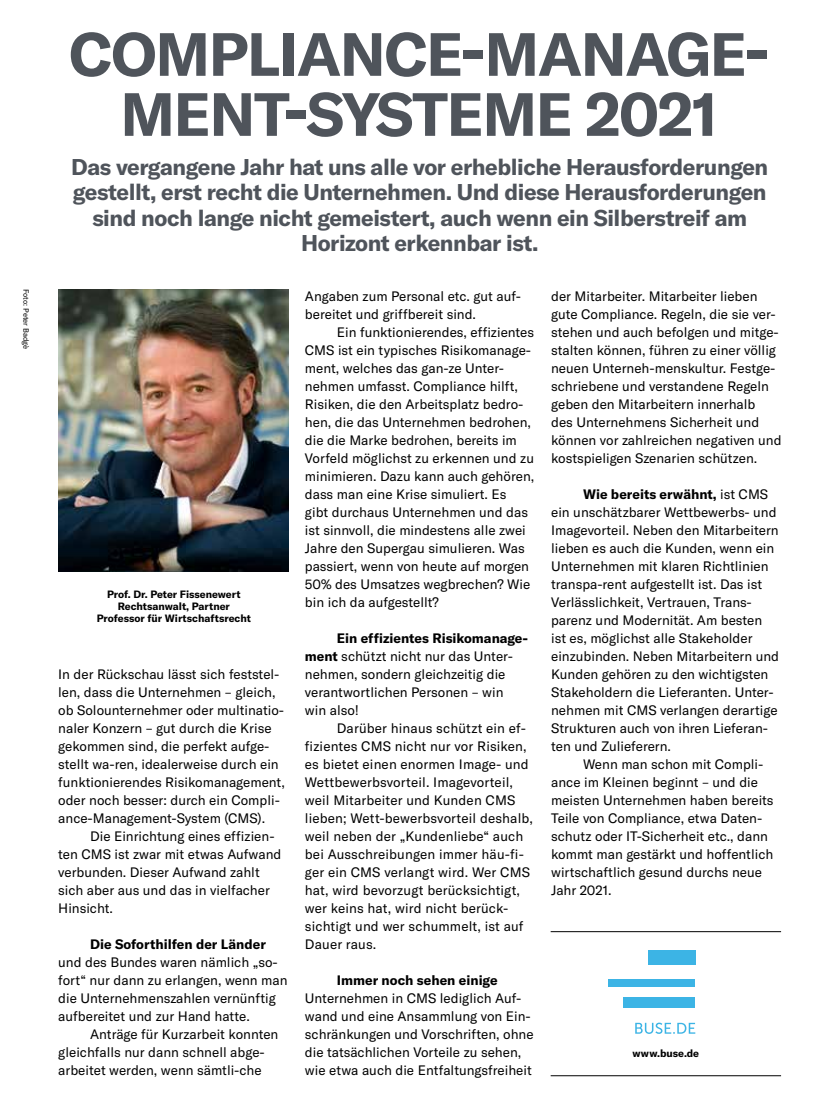
<style>
.page{position:relative;width:813px;height:1120px;background:#fff}
.page>*{position:absolute;margin:0;border:0;box-sizing:border-box;transform-origin:0 0}
.t1{font:700 60px/60px "GT America";letter-spacing:-.02em;color:#4f545b;text-align:center}
.t2{font:700 22.5px/25.5px "GT America";letter-spacing:-.02em;color:#4f545b;text-align:center}
.t3{font:13.5px/18px "GT America";color:#000}
.t4{font:700 13.5px "GT America";color:#000}
.t5{font:700 10.5px/12px "GT America";color:#000;text-align:center}
.t6{font:7.5px "GT America";letter-spacing:-.005em;color:#000}
.s1{font-weight:700}
</style>
<div class="page">
<img style="left:58px;top:289px;width:231px;height:282px">
<hr style="left:550px;top:931px;width:231px;height:1px;background:#000">
<hr style="left:550px;top:1075px;width:231px;height:1px;background:#000">
<div style="left:648px;top:950px;width:47px;height:14px;background:#3cb4e5"></div>
<div style="left:608px;top:979px;width:87px;height:7px;background:#3cb4e5"></div>
<div style="left:623px;top:997px;width:72px;height:11px;background:#3cb4e5"></div>
<svg style="left:635px;top:1022px;width:60px;height:11px"></svg>
<p class="t6" style="left:31px;top:289px;width:61px;rotate:90deg">Foto: Peter Badgè</p>
<h1 class="t1" style="left:69px;top:24px;width:701px">COMPLIANCE-MANAGE-<br>MENT-SYSTEME 2021</h1>
<h2 class="t2" style="left:71px;top:154px;width:698px">Das vergangene Jahr hat uns alle vor erhebliche Herausforderungen gestellt, erst recht die Unternehmen. Und diese Herausforderungen sind noch lange nicht gemeistert, auch wenn ein Silberstreif am Horizont erkennbar ist.</h2>
<p class="t5" style="left:97px;top:587px;width:156px">Prof. Dr. Peter Fissenewert<br>Rechtsanwalt, Partner<br>Professor für Wirtschaftsrecht</p>
<p class="t3" style="left:58px;top:665px;width:228px">In der Rückschau lässt sich feststel&shy;len, dass die Unternehmen – gleich, ob Solounternehmer oder multinatio&shy;naler Konzern – gut durch die Krise gekommen sind, die perfekt aufge&shy;stellt wa-ren, idealerweise durch ein funktionierendes Risikomanagement, oder noch besser: durch ein Compli&shy;ance-Management-System (CMS).</p>
<p class="t3" style="left:58px;top:827px;width:225px;text-indent:32px">Die Einrichtung eines effizien&shy;ten CMS ist zwar mit etwas Aufwand verbunden. Dieser Aufwand zahlt sich aber aus und das in vielfacher<br>Hinsicht.</p>
<p class="t4" style="left:90px;top:936px;width:177px">Die Soforthilfen der Länder</p>
<p class="t3" style="left:58px;top:953px;width:231px">und des Bundes waren nämlich „so&shy;fort“ nur dann zu erlangen, wenn man die Unternehmenszahlen vernünftig aufbereitet und zur Hand hatte.</p>
<p class="t3" style="left:58px;top:1025px;width:222px;text-indent:32px">Anträge für Kurzarbeit konnten gleichfalls nur dann schnell abge&shy;arbeitet werden, wenn sämtli-che</p>
<p class="t3" style="left:305px;top:287px;width:217px">Angaben zum Personal etc. gut auf&shy;bereitet und griffbereit sind.</p>
<p class="t3" style="left:305px;top:323px;width:231px;text-indent:32px">Ein funktionierendes, effizientes CMS ist ein typisches Risikomanage&shy;ment, welches das gan-ze Unter&shy;nehmen umfasst. Compliance hilft, Risiken, die den Arbeitsplatz bedro&shy;hen, die das Unternehmen bedrohen, die die Marke bedrohen, bereits im Vorfeld möglichst zu erkennen und zu minimieren. Dazu kann auch gehören, dass man eine Krise simuliert. Es<br>gibt durchaus Unternehmen und das ist sinnvoll, die mindestens alle zwei Jahre den Supergau simulieren. Was passiert, wenn von heute auf morgen 50% des Umsatzes wegbrechen? Wie bin ich da aufgestellt?</p>
<p class="t3" style="left:305px;top:629px;width:225px;text-indent:32px"><span class="s1">Ein effizientes Risikomanage&shy;ment</span> schützt nicht nur das Unter&shy;nehmen, sondern gleichzeitig die verantwortlichen Personen – win<br>win also!</p>
<p class="t3" style="left:305px;top:719px;width:229px;text-indent:32px">Darüber hinaus schützt ein ef&shy;fizientes CMS nicht nur vor Risiken, es bietet einen enormen Image- und Wettbewerbsvorteil. Imagevorteil, weil Mitarbeiter und Kunden CMS lieben; Wett-bewerbsvorteil deshalb, weil neben der „Kundenliebe“ auch bei Ausschreibungen immer häu-fi&shy;ger ein CMS verlangt wird. Wer CMS hat, wird bevorzugt berücksichtigt, wer keins hat, wird nicht berück&shy;sichtigt und wer schummelt, ist auf Dauer raus.</p>
<p class="t4" style="left:337px;top:971px;width:162px">Immer noch sehen einige</p>
<p class="t3" style="left:305px;top:989px;width:230px">Unternehmen in CMS lediglich Auf&shy;wand und eine Ansammlung von Ein&shy;schränkungen und Vorschriften, ohne die tatsächlichen Vorteile zu sehen, wie etwa auch die Entfaltungsfreiheit</p>
<p class="t3" style="left:551px;top:287px;width:232px">der Mitarbeiter. Mitarbeiter lieben gute Compliance. Regeln, die sie ver&shy;stehen und auch befolgen und mitge&shy;stalten können, führen zu einer völlig neuen Unterneh-menskultur. Festge&shy;schriebene und verstandene Regeln geben den Mitarbeitern innerhalb<br>des Unternehmens Sicherheit und können vor zahlreichen negativen und kostspieligen Szenarien schützen.</p>
<p class="t3" style="left:551px;top:485px;width:229px;text-indent:32px"><span class="s1">Wie bereits erwähnt,</span> ist CMS ein unschätzbarer Wettbewerbs- und Imagevorteil. Neben den Mitarbeitern lieben es auch die Kunden, wenn ein Unternehmen mit klaren Richtlinien transpa-rent aufgestellt ist. Das ist Verlässlichkeit, Vertrauen, Trans&shy;parenz und Modernität. Am besten ist es, möglichst alle Stakeholder einzubinden. Neben Mitarbeitern und Kunden gehören zu den wichtigsten Stakeholdern die Lieferanten. Unter&shy;nehmen mit CMS verlangen derartige Strukturen auch von ihren Lieferan&shy;ten und Zulieferern.</p>
<p class="t3" style="left:551px;top:755px;width:224px;text-indent:32px">Wenn man schon mit Compli&shy;ance im Kleinen beginnt – und die meisten Unternehmen haben bereits<br>Teile von Compliance, etwa Daten&shy;schutz oder IT-Sicherheit etc., dann kommt man gestärkt und hoffentlich wirtschaftlich gesund durchs neue<br>Jahr 2021.</p>
<p class="t5" style="left:632px;top:1047px;width:68px">www.buse.de</p>
</div>
